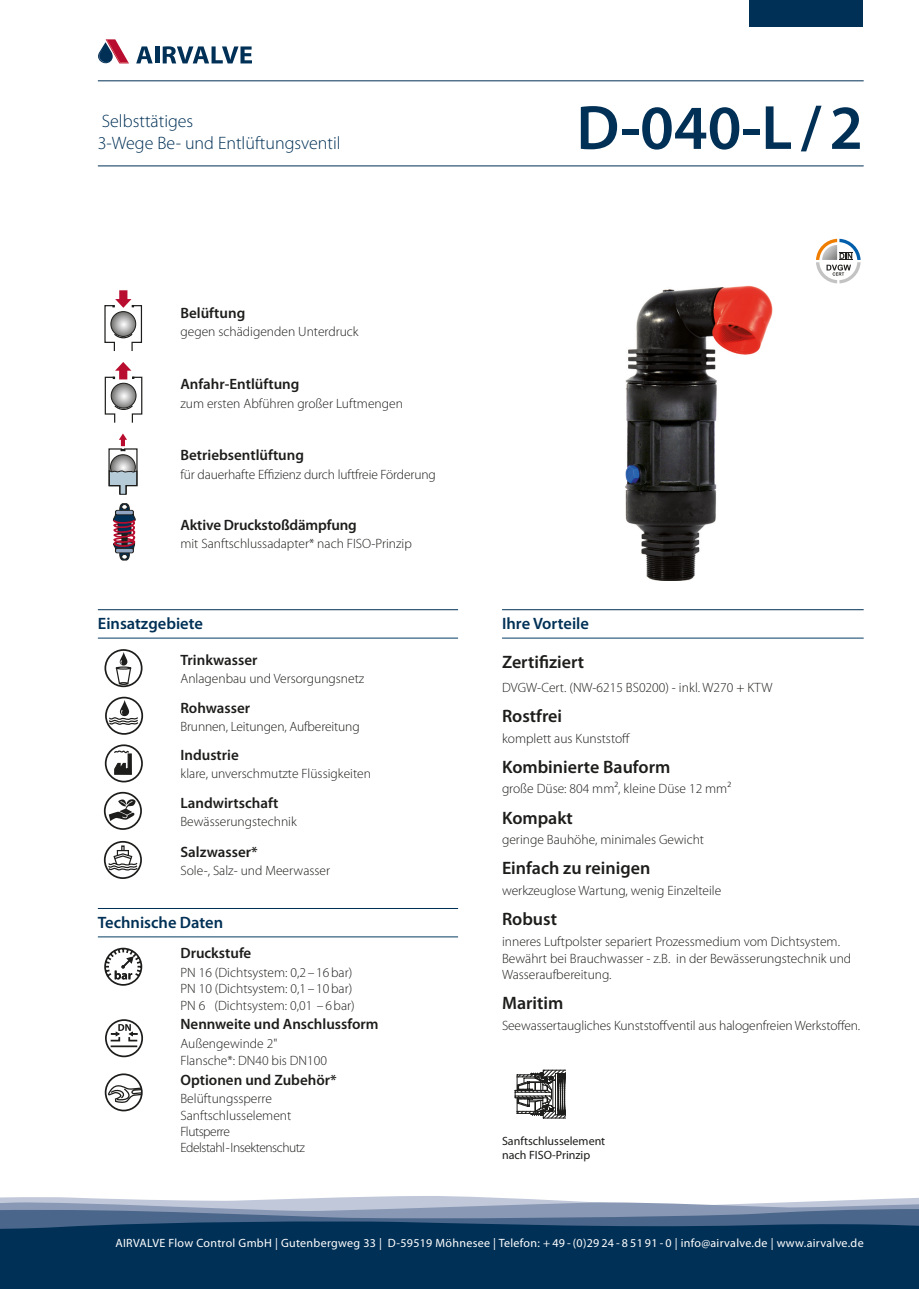
<style>
.page{position:relative;width:919px;height:1289px;background:#fff}
.page>*{position:absolute;margin:0;border:0;box-sizing:border-box;transform-origin:0 0}
.Produkt_Typ{font:600 63px "Myriad Pro";color:#003056}
.Vorteile_Head{font:600 18px "Myriad Pro";color:#1d1d1b}
.Produkt_Text{font:300 18px "Myriad Pro";color:#003056}
.Head_Absatzlinie_11_blau{font:600 16.5px "Myriad Pro";color:#003056}
.Fließtext_links_SEMIBOLD{font:600 15px "Myriad Pro";color:#1d1d1b}
.Fließtext_9_schwarz{font:300 13.5px "Myriad Pro";color:#1d1d1b}
.Vorteil_Fließ{font:300 13.5px/16.5px "Myriad Pro";color:#1d1d1b}
.Fließtext_9_schwarz-2{font:300 13.5px "Myriad Pro";letter-spacing:-.035em;color:#1d1d1b}
.t1{font:12px "Myriad Pro";letter-spacing:.025em;color:#fff}
.Fließtext{font:12px "Myriad Pro";color:#1d1d1b}
</style>
<div class="page">
<svg style="left:816px;top:239px;width:44px;height:44px"></svg>
<svg style="left:136px;top:46px;width:17px;height:17px"></svg>
<hr style="left:155px;top:46px;width:4px;height:17px;background:#003056">
<svg style="left:163px;top:46px;width:89px;height:17px"></svg>
<svg style="left:98px;top:39px;width:31px;height:24px"></svg>
<hr style="left:98px;top:165px;width:765px;height:1px;background:#003056">
<hr style="left:98px;top:80px;width:765px;height:1px;background:#003056">
<div style="left:0;top:1212px;width:918px;height:76px;background:#003056"></div>
<svg style="left:0;top:1196px;width:918px;height:33px"></svg>
<div style="left:749px;top:0;width:114px;height:26px;background:#003056"></div>
<hr style="left:502px;top:609px;width:361px;height:1px;background:#003056">
<hr style="left:502px;top:637px;width:361px;height:1px;background:#063d64">
<hr style="left:98px;top:609px;width:360px;height:1px;background:#003056">
<hr style="left:98px;top:637px;width:360px;height:1px;background:#063d64">
<hr style="left:98px;top:908px;width:360px;height:1px;background:#003056">
<hr style="left:98px;top:936px;width:360px;height:1px;background:#063d64">
<svg style="left:105px;top:650px;width:37px;height:36px"></svg>
<div style="left:104px;top:649px;width:38px;height:38px;border:2px solid #1d1d1b;border-radius:50%"></div>
<svg style="left:115px;top:652px;width:19px;height:33px"></svg>
<div style="left:105px;top:696px;width:38px;height:38px;border:2px solid #1d1d1b;border-radius:50%"></div>
<svg style="left:107px;top:699px;width:33px;height:26px"></svg>
<div style="left:105px;top:744px;width:38px;height:38px;border:2px solid #1d1d1b;border-radius:50%"></div>
<svg style="left:114px;top:750px;width:18px;height:25px"></svg>
<div style="left:104px;top:791px;width:38px;height:38px;border:2px solid #1d1d1b;border-radius:50%"></div>
<svg style="left:109px;top:797px;width:26px;height:24px"></svg>
<svg style="left:105px;top:841px;width:36px;height:37px"></svg>
<div style="left:104px;top:841px;width:38px;height:38px;border:2px solid #1d1d1b;border-radius:50%"></div>
<svg style="left:107px;top:844px;width:32px;height:27px"></svg>
<svg style="left:104px;top:947px;width:39px;height:38px"></svg>
<svg style="left:106px;top:1020px;width:36px;height:36px"></svg>
<div style="left:105px;top:1019px;width:38px;height:38px;border:2px solid #1d1d1b;border-radius:50%"></div>
<svg style="left:109px;top:1024px;width:30px;height:24px"></svg>
<svg style="left:106px;top:1074px;width:36px;height:36px"></svg>
<div style="left:105px;top:1073px;width:38px;height:38px;border:2px solid #1d1d1b;border-radius:50%"></div>
<svg style="left:107px;top:1083px;width:36px;height:20px"></svg>
<svg style="left:104px;top:290px;width:39px;height:61px"></svg>
<svg style="left:104px;top:362px;width:39px;height:61px"></svg>
<svg style="left:108px;top:433px;width:30px;height:62px"></svg>
<svg style="left:113px;top:503px;width:22px;height:57px"></svg>
<img style="left:625px;top:286px;width:147px;height:295px">
<svg style="left:514px;top:1069px;width:52px;height:49px"></svg>
<p class="Produkt_Text" style="left:102px;top:111px;width:93px">Selbsttätiges</p>
<p class="Produkt_Text" style="left:98px;top:133px;width:244px">3-Wege Be- und Entlüftungsventil</p>
<p class="Fließtext_links_SEMIBOLD" style="left:180px;top:304px;width:66px">Belüftung</p>
<p class="Fließtext_9_schwarz" style="left:180px;top:324px;width:180px">gegen schädigenden Unterdruck</p>
<p class="Fließtext_links_SEMIBOLD" style="left:180px;top:376px;width:120px">Anfahr-Entlüftung</p>
<p class="Fließtext_9_schwarz" style="left:180px;top:395px;width:224px">zum ersten Abführen großer Luftmengen</p>
<p class="Fließtext_links_SEMIBOLD" style="left:180px;top:447px;width:125px">Betriebsentlüftung</p>
<p class="Fließtext_9_schwarz" style="left:180px;top:467px;width:257px">für dauerhafte Effizienz durch luftfreie Förderung</p>
<p class="Fließtext_links_SEMIBOLD" style="left:180px;top:516px;width:178px">Aktive Druckstoßdämpfung</p>
<p class="Fließtext_9_schwarz" style="left:180px;top:536px;width:233px">mit Sanftschlussadapter* nach FISO-Prinzip</p>
<p class="Head_Absatzlinie_11_blau" style="left:98px;top:614px;width:107px">Einsatzgebiete</p>
<p class="Fließtext_links_SEMIBOLD" style="left:180px;top:651px;width:78px">Trinkwasser</p>
<p class="Fließtext_9_schwarz" style="left:180px;top:671px;width:185px">Anlagenbau und Versorgungsnetz</p>
<p class="Fließtext_links_SEMIBOLD" style="left:180px;top:699px;width:71px">Rohwasser</p>
<p class="Fließtext_9_schwarz" style="left:180px;top:719px;width:181px">Brunnen, Leitungen, Aufbereitung</p>
<p class="Fließtext_links_SEMIBOLD" style="left:180px;top:746px;width:60px">Industrie</p>
<p class="Fließtext_9_schwarz" style="left:180px;top:766px;width:192px">klare, unverschmutzte Flüssigkeiten</p>
<p class="Fließtext_links_SEMIBOLD" style="left:180px;top:794px;width:99px">Landwirtschaft</p>
<p class="Fließtext_9_schwarz" style="left:180px;top:814px;width:118px">Bewässerungstechnik</p>
<p class="Fließtext_links_SEMIBOLD" style="left:180px;top:843px;width:79px">Salzwasser*</p>
<p class="Fließtext_9_schwarz" style="left:180px;top:863px;width:151px">Sole-, Salz- und Meerwasser</p>
<p class="Head_Absatzlinie_11_blau" style="left:98px;top:913px;width:127px">Technische Daten</p>
<p class="Fließtext_links_SEMIBOLD" style="left:180px;top:944px;width:72px">Druckstufe</p>
<p class="Fließtext_9_schwarz" style="left:180px;top:964px;width:173px">PN 16 (Dichtsystem: 0,2 –16bar)</p>
<p class="Fließtext_9_schwarz" style="left:180px;top:981px;width:173px">PN 10 (Dichtsystem: 0,1 –10bar)</p>
<p class="Fließtext_9_schwarz" style="left:180px;top:997px;width:176px">PN 6 (Dichtsystem: 0,01 –6bar)</p>
<p class="Fließtext_links_SEMIBOLD" style="left:180px;top:1016px;width:200px">Nennweite und Anschlussform</p>
<p class="Fließtext_9_schwarz" style="left:180px;top:1036px;width:98px">Außengewinde 2"</p>
<p class="Fließtext_9_schwarz" style="left:180px;top:1052px;width:148px">Flansche*: DN40 bis DN100</p>
<p class="Fließtext_links_SEMIBOLD" style="left:180px;top:1071px;width:158px">Optionen und Zubehör*</p>
<p class="Fließtext_9_schwarz" style="left:180px;top:1091px;width:93px">Belüftungssperre</p>
<p class="Fließtext_9_schwarz" style="left:180px;top:1107px;width:112px">Sanftschlusselement</p>
<p class="Fließtext_9_schwarz-2" style="left:180px;top:1124px;width:51px">Flutsperre</p>
<p class="Fließtext_9_schwarz-2" style="left:180px;top:1140px;width:126px">Edelstahl-Insektenschutz</p>
<p class="Produkt_Typ" style="left:576px;top:93px;width:288px">D-040-L /2</p>
<p class="Head_Absatzlinie_11_blau" style="left:502px;top:614px;width:88px">Ihre Vorteile</p>
<p class="Vorteile_Head" style="left:502px;top:652px;width:84px">Zertifiziert</p>
<p class="Vorteil_Fließ" style="left:502px;top:679px;width:272px">DVGW-Cert. (NW-6215 BS0200) - inkl. W270 + KTW</p>
<p class="Vorteile_Head" style="left:502px;top:705px;width:62px">Rostfrei</p>
<p class="Vorteil_Fließ" style="left:502px;top:730px;width:130px">komplett aus Kunststoff</p>
<p class="Vorteile_Head" style="left:502px;top:756px;width:170px">Kombinierte Bauform</p>
<p class="Vorteil_Fließ" style="left:502px;top:780px;width:231px">große Düse: 804 mm², kleine Düse 12 mm²</p>
<p class="Vorteile_Head" style="left:502px;top:807px;width:72px">Kompakt</p>
<p class="Vorteil_Fließ" style="left:502px;top:831px;width:203px">geringe Bauhöhe, minimales Gewicht</p>
<p class="Vorteile_Head" style="left:502px;top:858px;width:150px">Einfach zu reinigen</p>
<p class="Vorteil_Fließ" style="left:502px;top:882px;width:221px">werkzeuglose Wartung, wenig Einzelteile</p>
<p class="Vorteile_Head" style="left:502px;top:909px;width:56px">Robust</p>
<p class="Vorteil_Fließ" style="left:502px;top:933px;width:351px">inneres Luftpolster separiert Prozessmedium vom Dichtsystem.<br>Bewährt bei Brauchwasser - z.B. in der Bewässerungstechnik und<br>Wasseraufbereitung.</p>
<p class="Vorteile_Head" style="left:502px;top:993px;width:63px">Maritim</p>
<p class="Vorteil_Fließ" style="left:502px;top:1017px;width:359px">Seewassertaugliches Kunststoffventil aus halogenfreien Werkstoffen.</p>
<p class="Fließtext" style="left:502px;top:1134px;width:105px">Sanftschlusselement</p>
<p class="Fließtext" style="left:502px;top:1148px;width:90px">nach FISO-Prinzip</p>
<p class="t1" style="left:115px;top:1236px;width:749px">AIRVALVE Flow Control GmbH | Gutenbergweg 33 | D-59519 Möhnesee | Telefon: + 49 - (0)29 24 - 8 51 91 - 0 | info@airvalve.de | www.airvalve.de</p>
</div>
